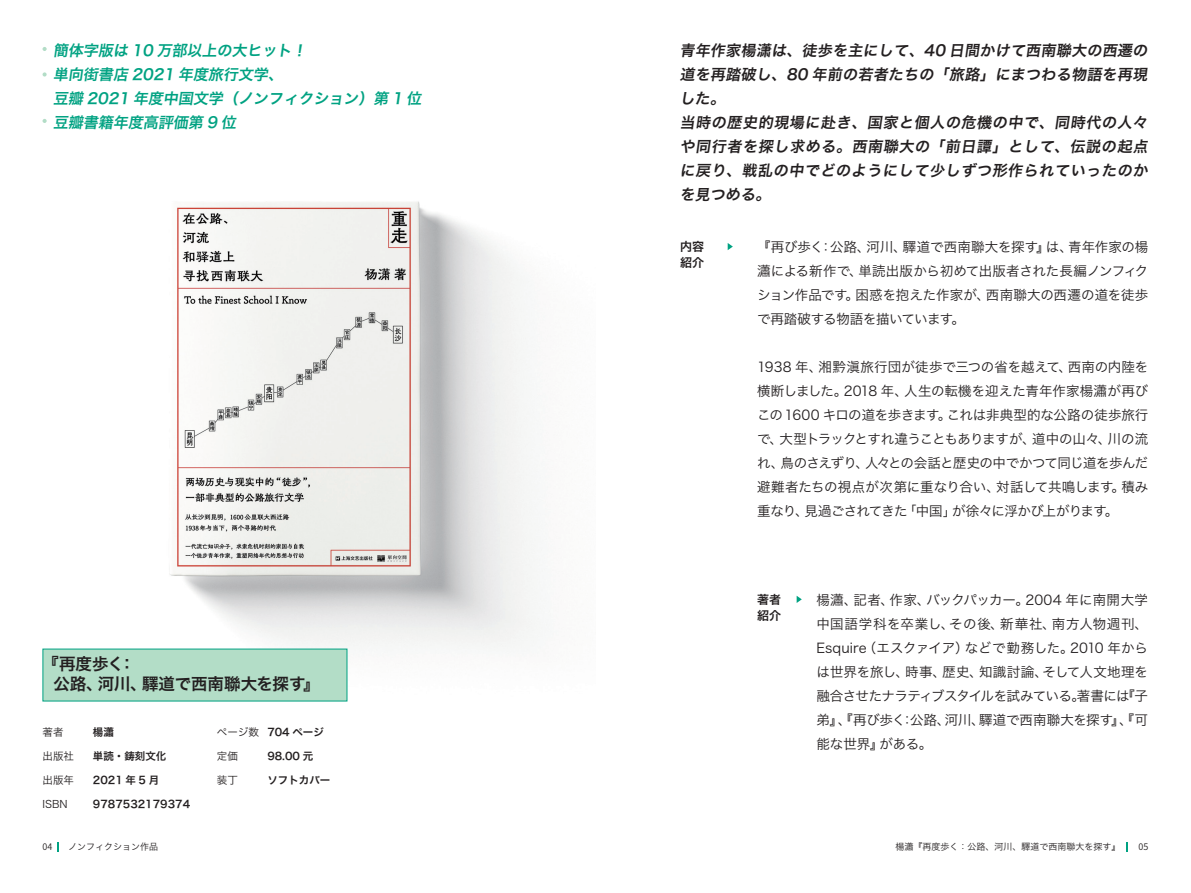
<style>
.page{position:relative;width:1191px;height:893px;background:#fff}
.page>*{position:absolute;margin:0;border:0;box-sizing:border-box;transform-origin:0 0}
.t1{font:16.5px/19.5px "Hira Kaku Pro N W6";letter-spacing:-.01em;color:#231f20}
.t2{font:15px/24px "Hira Kaku Pro N W6";color:#231f20}
.t3{font:15px/24px "Hira Kaku Pro N W6";color:#00a282}
.t4{font:13.5px/24px "Hira Kaku Pro N W3";letter-spacing:-.02em;color:#231f20;text-align:justify}
.t5{font:12px/16.5px "Hira Kaku Pro N W6";color:#231f20}
.t6{font:10.5px "Hira Kaku Pro N W6";color:#231f20}
.t7{font:10.5px "Hira Kaku Pro N W3";color:#231f20}
.t8{font:9px "Hira Kaku Pro N W3";color:#231f20}
.t9{font:9px "Source Han Sans CN";color:#231f20}
.s1{font-family:"Source Han Sans CN";font-weight:700}
</style>
<div class="page">
<img style="left:42px;top:120px;width:497px;height:582px">
<svg style="left:43px;top:47px;width:4px;height:4px"></svg>
<svg style="left:43px;top:72px;width:4px;height:5px"></svg>
<svg style="left:43px;top:119px;width:4px;height:4px"></svg>
<svg style="left:727px;top:243px;width:6px;height:7px"></svg>
<svg style="left:796px;top:596px;width:6px;height:7px"></svg>
<div style="left:43px;top:649px;width:304px;height:52px;background:#b3ddc7"></div>
<p class="t3" style="left:53px;top:37px;width:374px">簡体字版は 10 万部以上の大ヒット！<br>単向街書店 2021 年度旅行文学、<br>豆瓣 2021 年度中国文学（ノンフィクション）第 1 位豆瓣書籍年度高評価第 9 位</p>
<p class="t1" style="left:54px;top:654px;width:268px;text-indent:-11px">『再度歩く：<br>公路、河川、驛道で西南聯大を探す』</p>
<p class="t7" style="left:43px;top:722px;width:22px">著者</p>
<p class="t7" style="left:43px;top:746px;width:33px">出版社</p>
<p class="t7" style="left:43px;top:770px;width:33px">出版年</p>
<p class="t7" style="left:43px;top:794px;width:27px">ISBN</p>
<p class="t6" style="left:93px;top:722px;width:22px">楊瀟</p>
<p class="t6" style="left:93px;top:746px;width:75px">単読・鋳刻文化</p>
<p class="t6" style="left:93px;top:770px;width:68px">2021 年 5 月</p>
<p class="t6" style="left:93px;top:794px;width:99px">9787532179374</p>
<p class="t7" style="left:217px;top:722px;width:43px">ページ数</p>
<p class="t7" style="left:217px;top:746px;width:22px">定価</p>
<p class="t7" style="left:217px;top:770px;width:22px">装丁</p>
<p class="t6" style="left:267px;top:722px;width:58px">704 ページ</p>
<p class="t6" style="left:267px;top:746px;width:47px">98.00 元</p>
<p class="t6" style="left:267px;top:770px;width:64px">ソフトカバー</p>
<p class="t2" style="left:680px;top:37px;width:473px">青年作家楊<span class="s1">潇</span>は、徒歩を主にして、40 日間かけて西南聯大の西遷の道を再踏破し、80 年前の若者たちの「旅路」にまつわる物語を再現した。<br>当時の歴史的現場に赴き、国家と個人の危機の中で、同時代の人々や同行者を探し求める。西南聯大の「前日譚」として、伝説の起点に戻り、戦乱の中でどのようにして少しずつ形作られていったのかを見つめる。</p>
<p class="t5" style="left:680px;top:237px;width:25px">内容紹介</p>
<p class="t4" style="left:757px;top:234px;width:393px">『再び歩く：公路、河川、驛道で西南聯大を探す』は、青年作家の楊瀟による新作で、単読出版から初めて出版者された長編ノンフィクション作品です。困惑を抱えた作家が、西南聯大の西遷の道を徒歩で再踏破する物語を描いています。</p>
<p class="t4" style="left:757px;top:354px;width:393px">1938 年、湘黔滇旅行団が徒歩で三つの省を越えて、西南の内陸を横断しました。2018 年、人生の転機を迎えた青年作家楊瀟が再びこの1600 キロの道を歩きます。これは非典型的な公路の徒歩旅行で、大型トラックとすれ違うこともありますが、道中の山々、川の流れ、鳥のさえずり、人々との会話と歴史の中でかつて同じ道を歩んだ避難者たちの視点が次第に重なり合い、対話して共鳴します。積み重なり、見過ごされてきた「中国」が徐々に浮かび上がります。</p>
<p class="t5" style="left:757px;top:591px;width:25px">著者紹介</p>
<p class="t4" style="left:816px;top:587px;width:333px">楊瀟、記者、作家、バックパッカー。2004 年に南開大学中国語学科を卒業し、その後、新華社、南方人物週刊、Esquire（エスクァイア）などで勤務した。2010 年からは世界を旅し、時事、歴史、知識討論、そして人文地理を融合させたナラティブスタイルを試みている。著書には『子弟』、『再び歩く：公路、河川、驛道で西南聯大を探す』、『可能な世界』がある。</p>
<p class="t9" style="left:43px;top:841px;width:11px">04</p>
<p class="t8" style="left:68px;top:838px;width:91px">ノンフィクション作品</p>
<p class="t8" style="left:895px;top:838px;width:226px">楊瀟『再度歩く：公路、河川、驛道で西南聯大を探す』</p>
<p class="t9" style="left:1138px;top:841px;width:11px">05</p>
</div>
